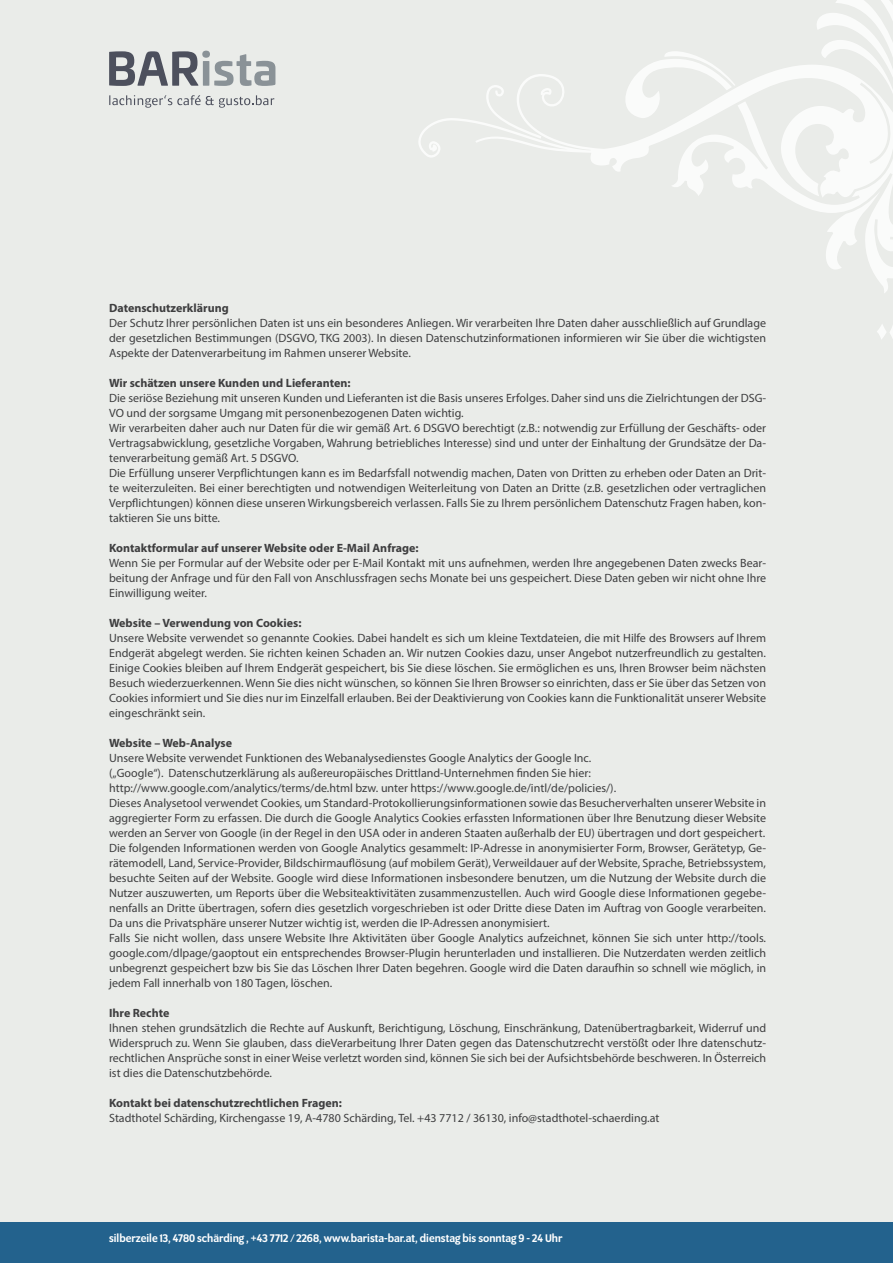
<style>
.page{position:relative;width:893px;height:1263px;background:#eaece9}
.page>*{position:absolute;margin:0;border:0;box-sizing:border-box;transform-origin:0 0}
.t1{font:12px/15px "Myriad Pro";color:#3e3e3f;text-align:justify}
.t2{font:700 12px "Myriad Pro";color:#3e3e3f}
.t3{font:500 12px "Program OT";color:#fff}
</style>
<div class="page">
<svg style="left:649px;top:0;width:244px;height:339px"></svg>
<svg style="left:418px;top:65px;width:475px;height:135px"></svg>
<svg style="left:109px;top:95px;width:165px;height:13px"></svg>
<svg style="left:109px;top:51px;width:166px;height:35px"></svg>
<div style="left:0;top:1222px;width:893px;height:41px;background:#23628d"></div>
<p class="t2" style="left:109px;top:300px;width:121px">Datenschutzerklärung</p>
<p class="t1" style="left:109px;top:316px;width:658px">Der Schutz Ihrer persönlichen Daten ist uns ein besonderes Anliegen. Wir verarbeiten Ihre Daten daher ausschließlich auf Grundlage der gesetzlichen Bestimmungen (DSGVO, TKG 2003). In diesen Datenschutzinformationen informieren wir Sie über die wichtigsten Aspekte der Datenverarbeitung im Rahmen unserer Website.</p>
<p class="t2" style="left:109px;top:375px;width:243px">Wir schätzen unsere Kunden und Lieferanten:</p>
<p class="t1" style="left:109px;top:391px;width:658px;text-align:left">Die seriöse Beziehung mit unseren Kunden und Lieferanten ist die Basis unseres Erfolges. Daher sind uns die Zielrichtungen der DSG-VO und der sorgsame Umgang mit personenbezogenen Daten wichtig.<br>Wir verarbeiten daher auch nur Daten für die wir gemäß Art. 6 DSGVO berechtigt (z.B.: notwendig zur Erfüllung der Geschäfts- oder Vertragsabwicklung, gesetzliche Vorgaben, Wahrung betriebliches Interesse) sind und unter der Einhaltung der Grundsätze der Da&shy;tenverarbeitung gemäß Art. 5 DSGVO.<br>Die Erfüllung unserer Verpflichtungen kann es im Bedarfsfall notwendig machen, Daten von Dritten zu erheben oder Daten an Drit&shy;te weiterzuleiten. Bei einer berechtigten und notwendigen Weiterleitung von Daten an Dritte (z.B. gesetzlichen oder vertraglichen Verpflichtungen) können diese unseren Wirkungsbereich verlassen. Falls Sie zu Ihrem persönlichem Datenschutz Fragen haben, kon&shy;taktieren Sie uns bitte.</p>
<p class="t2" style="left:109px;top:540px;width:311px">Kontaktformular auf unserer Website oder E-Mail Anfrage:</p>
<p class="t1" style="left:109px;top:556px;width:659px">Wenn Sie per Formular auf der Website oder per E-Mail Kontakt mit uns aufnehmen, werden Ihre angegebenen Daten zwecks Bear&shy;beitung der Anfrage und für den Fall von Anschlussfragen sechs Monate bei uns gespeichert. Diese Daten geben wir nicht ohne Ihre Einwilligung weiter.</p>
<p class="t2" style="left:109px;top:615px;width:194px">Website – Verwendung von Cookies:</p>
<p class="t1" style="left:109px;top:631px;width:658px">Unsere Website verwendet so genannte Cookies. Dabei handelt es sich um kleine Textdateien, die mit Hilfe des Browsers auf Ihrem Endgerät abgelegt werden. Sie richten keinen Schaden an. Wir nutzen Cookies dazu, unser Angebot nutzerfreundlich zu gestalten.<br>Einige Cookies bleiben auf Ihrem Endgerät gespeichert, bis Sie diese löschen. Sie ermöglichen es uns, Ihren Browser beim nächsten Besuch wiederzuerkennen. Wenn Sie dies nicht wünschen, so können Sie Ihren Browser so einrichten, dass er Sie über das Setzen von Cookies informiert und Sie dies nur im Einzelfall erlauben. Bei der Deaktivierung von Cookies kann die Funktionalität unserer Website eingeschränkt sein.</p>
<p class="t2" style="left:109px;top:735px;width:124px">Website – Web-Analyse</p>
<p class="t1" style="left:109px;top:751px;width:658px;text-align:left">Unsere Website verwendet Funktionen des Webanalysedienstes Google Analytics der Google Inc.<br>(„Google“). Datenschutzerklärung als außereuropäisches Drittland-Unternehmen finden Sie hier: http://www.google.com/analytics/terms/de.html bzw. unter https://www.google.de/intl/de/policies/).<br>Dieses Analysetool verwendet Cookies, um Standard-Protokollierungsinformationen sowie das Besucherverhalten unserer Website in aggregierter Form zu erfassen. Die durch die Google Analytics Cookies erfassten Informationen über Ihre Benutzung dieser Website werden an Server von Google (in der Regel in den USA oder in anderen Staaten außerhalb der EU) übertragen und dort gespeichert.<br>Die folgenden Informationen werden von Google Analytics gesammelt: IP-Adresse in anonymisierter Form, Browser, Gerätetyp, Ge&shy;rätemodell, Land, Service-Provider, Bildschirmauflösung (auf mobilem Gerät), Verweildauer auf der Website, Sprache, Betriebssystem, besuchte Seiten auf der Website. Google wird diese Informationen insbesondere benutzen, um die Nutzung der Website durch die Nutzer auszuwerten, um Reports über die Websiteaktivitäten zusammenzustellen. Auch wird Google diese Informationen gegebe&shy;nenfalls an Dritte übertragen, sofern dies gesetzlich vorgeschrieben ist oder Dritte diese Daten im Auftrag von Google verarbeiten.<br>Da uns die Privatsphäre unserer Nutzer wichtig ist, werden die IP-Adressen anonymisiert.<br>Falls Sie nicht wollen, dass unsere Website Ihre Aktivitäten über Google Analytics aufzeichnet, können Sie sich unter http://tools. google.com/dlpage/gaoptout ein entsprechendes Browser-Plugin herunterladen und installieren. Die Nutzerdaten werden zeitlich unbegrenzt gespeichert bzw bis Sie das Löschen Ihrer Daten begehren. Google wird die Daten daraufhin so schnell wie möglich, in jedem Fall innerhalb von 180 Tagen, löschen.</p>
<p class="t2" style="left:109px;top:1005px;width:62px">Ihre Rechte</p>
<p class="t1" style="left:109px;top:1021px;width:659px">Ihnen stehen grundsätzlich die Rechte auf Auskunft, Berichtigung, Löschung, Einschränkung, Datenübertragbarkeit, Widerruf und Widerspruch zu. Wenn Sie glauben, dass dieVerarbeitung Ihrer Daten gegen das Datenschutzrecht verstößt oder Ihre datenschutz&shy;rechtlichen Ansprüche sonst in einer Weise verletzt worden sind, können Sie sich bei der Aufsichtsbehörde beschweren. In Österreich ist dies die Datenschutzbehörde.</p>
<p class="t2" style="left:109px;top:1095px;width:234px">Kontakt bei datenschutzrechtlichen Fragen:</p>
<p class="t1" style="left:109px;top:1111px;width:552px">Stadthotel Schärding, Kirchengasse 19, A-4780 Schärding, Tel. +43 7712 / 36130, info@stadthotel-schaerding.at</p>
<p class="t3" style="left:109px;top:1232px;width:455px">silberzeile 13, 4780 schärding , +43 7712 / 2268, www.barista-bar.at, dienstag bis sonntag 9 - 24 Uhr</p>
</div>
